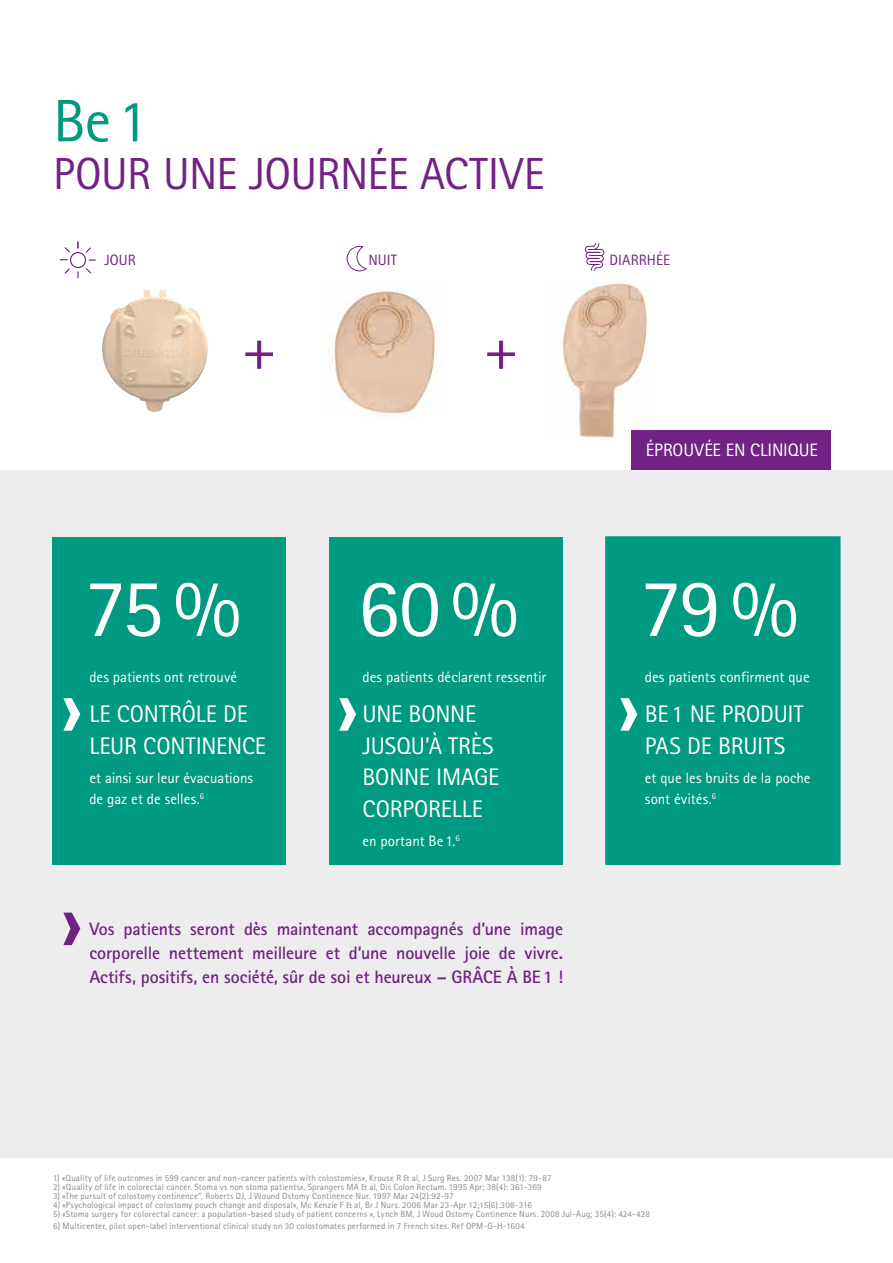
<style>
.page{position:relative;width:893px;height:1263px;background:#fff}
.page>*{position:absolute;margin:0;border:0;box-sizing:border-box;transform-origin:0 0}
.t1{font:82.5px "Rotis Sans Serif Pro";color:#fff}
.t2{font:60px "Rotis Sans Serif Pro";color:#009982}
.t3{font:60px "Rotis Sans Serif Pro";color:#722283}
.t4{font:45px "Rotis Sans Serif Pro";letter-spacing:-.015em;color:#722283}
.t5{font:24px/31.5px "Rotis Sans Serif Pro";letter-spacing:-.01em;color:#fff}
.t6{font:700 18px/24px "Rotis Sans Serif Pro";letter-spacing:-.005em;color:#722283;text-align:justify}
.t7{font:18px "Rotis Sans Serif Pro";letter-spacing:-.01em;color:#fff}
.t8{font:15px/21px "Rotis Sans Serif Pro";color:#fff}
.t9{font:15px "Rotis Sans Serif Pro";color:#722283}
.t10{font:9px "Rotis Sans Serif Pro";letter-spacing:.02em;color:#878787}
</style>
<div class="page">
<img style="left:562px;top:282px;width:86px;height:159px">
<div style="left:0;top:470px;width:893px;height:687px;background:#ededed"></div>
<div style="left:631px;top:430px;width:200px;height:40px;background:#722283"></div>
<img style="left:126px;top:290px;width:34px;height:16px">
<img style="left:331px;top:282px;width:106px;height:138px">
<svg style="left:346px;top:245px;width:21px;height:27px"></svg>
<div style="left:70px;top:252px;width:16px;height:16px;border:1px solid #722283;border-radius:50%"></div>
<svg style="left:85px;top:247px;width:10px;height:14px"></svg>
<svg style="left:86px;top:268px;width:6px;height:6px"></svg>
<svg style="left:77px;top:272px;width:2px;height:6px"></svg>
<svg style="left:64px;top:268px;width:6px;height:6px"></svg>
<svg style="left:64px;top:247px;width:6px;height:6px"></svg>
<svg style="left:77px;top:242px;width:2px;height:6px"></svg>
<svg style="left:585px;top:243px;width:20px;height:28px"></svg>
<div style="left:52px;top:537px;width:234px;height:328px;background:#009982"></div>
<div style="left:329px;top:537px;width:234px;height:328px;background:#009982"></div>
<div style="left:606px;top:537px;width:234px;height:327px;background:#009982"></div>
<div style="left:605px;top:536px;width:236px;height:329px;border:2px solid #009982"></div>
<svg style="left:63px;top:698px;width:17px;height:33px"></svg>
<svg style="left:63px;top:912px;width:17px;height:33px"></svg>
<svg style="left:339px;top:698px;width:17px;height:33px"></svg>
<svg style="left:620px;top:698px;width:17px;height:33px"></svg>
<h2 class="t2" style="left:53px;top:86px;width:96px">Be1</h2>
<h3 class="t4" style="left:53px;top:148px;width:493px">POUR UNE JOURNÉE ACTIVE</h3>
<h3 class="t9" style="left:105px;top:251px;width:33px">JOUR</h3>
<h3 class="t9" style="left:368px;top:251px;width:30px">NUIT</h3>
<h3 class="t9" style="left:610px;top:251px;width:62px">DIARRHÉE</h3>
<h2 class="t3" style="left:242px;top:313px;width:36px">+</h2>
<h2 class="t3" style="left:484px;top:313px;width:36px">+</h2>
<h1 class="t1" style="left:85px;top:559px;width:158px">75%</h1>
<h3 class="t8" style="left:89px;top:667px;width:149px">des patients ont retrouvé</h3>
<h3 class="t5" style="left:89px;top:699px;width:178px">LE CONTRÔLE DE<br>LEUR CONTINENCE</h3>
<h3 class="t8" style="left:89px;top:768px;width:165px">et ainsi sur leur évacuations de gaz et de selles.<sup>6</sup></h3>
<h1 class="t1" style="left:358px;top:559px;width:162px">60%</h1>
<h3 class="t8" style="left:363px;top:667px;width:185px">des patients déclarent ressentir</h3>
<h3 class="t5" style="left:363px;top:699px;width:138px">UNE BONNE<br>JUSQU’À TRÈS<br>BONNE IMAGE<br>CORPORELLE</h3>
<h3 class="t8" style="left:363px;top:831px;width:99px">en portant Be 1.<sup>6</sup></h3>
<h3 class="t6" style="left:89px;top:917px;width:475px">Vos patients seront dès maintenant accompagnés d’une image corporelle nettement meilleure et d’une nouvelle joie de vivre.<br>Actifs, positifs, en société, sûr de soi et heureux – GRÂCE À BE1 !</h3>
<h3 class="t7" style="left:646px;top:439px;width:173px">ÉPROUVÉE EN CLINIQUE</h3>
<h1 class="t1" style="left:640px;top:559px;width:159px">79%</h1>
<h3 class="t8" style="left:645px;top:667px;width:166px">des patients confirment que</h3>
<h3 class="t5" style="left:645px;top:699px;width:160px">BE1 NE PRODUIT<br>PAS DE BRUITS</h3>
<h3 class="t8" style="left:645px;top:768px;width:167px">et que les bruits de la poche sont évités.<sup>6</sup></h3>
<p class="t10" style="left:53px;top:1172px;width:500px">1) «Quality of life outcomes in 599 cancer and non-cancer patients with colostomies», Krouse R &amp; al, J Surg Res. 2007 Mar 138(1): 79-87</p>
<p class="t10" style="left:53px;top:1181px;width:490px">2) «Quality of life in colorectal cancer. Stoma vs non stoma patients», Sprangers MA &amp; al, Dis Colon Rectum. 1995 Apr; 38(4): 361-369</p>
<p class="t10" style="left:53px;top:1190px;width:402px">3) «The pursuit of colostomy continence”, Roberts DJ, J Wound Ostomy Continence Nur. 1997 Mar 24(2):92-97</p>
<p class="t10" style="left:53px;top:1199px;width:480px">4) «Psychological impact of colostomy pouch change and disposal», Mc Kenzie F &amp; al, Br J Nurs. 2006 Mar 23-Apr 12;15(6):308-316</p>
<p class="t10" style="left:53px;top:1208px;width:598px">5) «Stoma surgery for colorectal cancer: a population-based study of patient concerns », Lynch BM, J Woud Ostomy Continence Nurs. 2008 Jul-Aug; 35(4): 424-428</p>
<p class="t10" style="left:53px;top:1220px;width:473px">6) Multicenter, pilot open-label interventional clinical study on 30 colostomates performed in 7 French sites. Ref OPM-G-H-1604</p>
</div>
